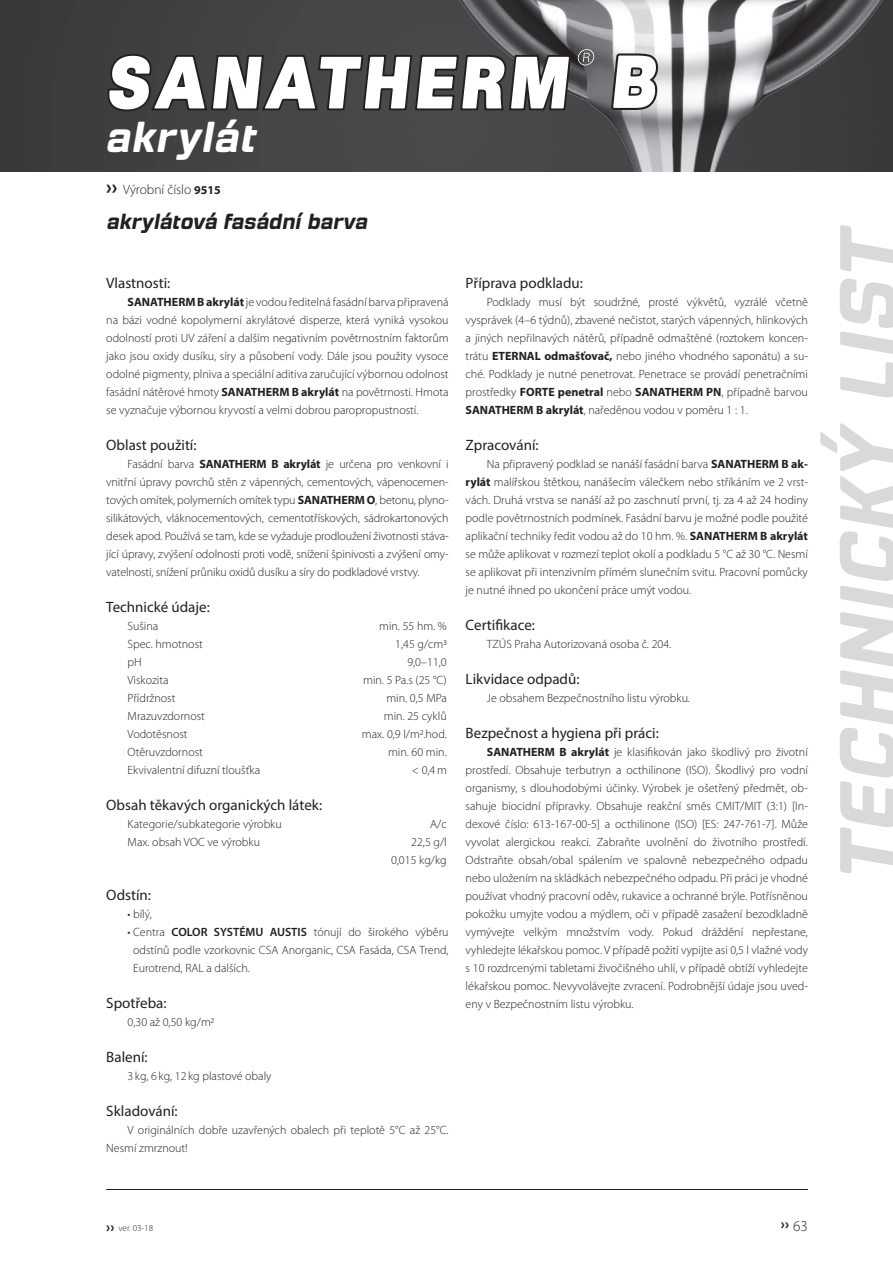
<style>
.page{position:relative;width:893px;height:1263px;background:#fff}
.page>*{position:absolute;margin:0;border:0;box-sizing:border-box;transform-origin:0 0}
.t1{font:italic 700 81px "Fromthe Stars Rg";color:#d8d9db}
.t2{font:italic 700 41.55px "Fromthe Stars Rg";letter-spacing:.02em;color:#fff}
.t3{font:italic 700 21px "Fromthe Stars Rg";color:#231f20}
.nadpis{font:15px "Myriad Pro";color:#231f20}
.t4{font:700 15px "Myriad Pro";color:#231f20}
.text{font:300 13.5px "Myriad Pro";color:#231f20}
.text-2{font:300 12px/18px "Myriad Pro";color:#231f20;text-align:justify}
.t5{font:300 9px "Myriad Pro";color:#231f20}
.s1{font-weight:700;font-size:21px}
.s2{font-weight:700;font-size:12px}
.s3{font-weight:700}
.s4{font-weight:600}
.s5{font-weight:700;font-size:15px}
.s6{font-weight:300}
</style>
<div class="page">
<div style="left:0;top:0;width:414px;height:171px;background:#404142"></div>
<hr style="left:106px;top:1189px;width:702px;height:1px;background:#231f20">
<img style="left:414px;top:0;width:479px;height:171px">
<svg style="left:107px;top:54px;width:464px;height:57px"></svg>
<svg style="left:577px;top:49px;width:18px;height:16px"></svg>
<svg style="left:611px;top:53px;width:47px;height:57px"></svg>
<p class="t2" style="left:105px;top:113px;width:151px">akrylát</p>
<p class="text" style="left:106px;top:181px;width:116px"><span class="s1">››</span> Výrobní číslo <span class="s2">9515</span></p>
<p class="t3" style="left:106px;top:209px;width:262px">akrylátová fasádní barva</p>
<p class="nadpis" style="left:106px;top:274px;width:66px">Vlastnosti:</p>
<p class="text-2" style="left:106px;top:293px;width:344px;text-indent:21px"><span class="s3">SANATHERM B akrylát</span> je vodou ředitelná fasádní barva připravená na bázi vodné kopolymerní akrylátové disperze, která vyniká vysokou odolností proti UV záření a dalším negativním povětrnostním faktorům jako jsou oxidy dusíku, síry a působení vody. Dále jsou použity vysoce odolné pigmenty, plniva a speciální aditiva zaručující výbornou odolnost fasádní nátěrové hmoty <span class="s3">SANATHERM B akrylát</span> na povětrnosti. Hmota se vyznačuje výbornou kryvostí a velmi dobrou paropropustností.</p>
<p class="nadpis" style="left:106px;top:436px;width:92px">Oblast použití:</p>
<p class="text-2" style="left:106px;top:455px;width:344px;text-indent:21px">Fasádní barva <span class="s3">SANATHERM B akrylát</span> je určena pro venkovní i vnitřní úpravy povrchů stěn z vápenných, cementových, vápenocemen&shy;tových omítek, polymerních omítek typu <span class="s3">SANATHERM O</span>, betonu, plyno&shy;silikátových, vláknocementových, cementotřískových, sádrokartonových desek apod. Používá se tam, kde se vyžaduje prodloužení životnosti stáva&shy;jící úpravy, zvýšení odolnosti proti vodě, snížení špinivosti a zvýšení omy&shy;vatelnosti, snížení průniku oxidů dusíku a síry do podkladové vrstvy.</p>
<p class="nadpis" style="left:106px;top:598px;width:105px">Technické údaje:</p>
<p class="text-2" style="left:128px;top:617px;width:32px">Sušina</p>
<p class="text-2" style="left:379px;top:617px;width:69px">min. 55 hm. %</p>
<p class="text-2" style="left:128px;top:635px;width:77px">Spec. hmotnost</p>
<p class="text-2" style="left:395px;top:635px;width:53px">1,45 g/cm3</p>
<p class="text-2" style="left:128px;top:653px;width:16px">pH</p>
<p class="text-2" style="left:407px;top:653px;width:41px">9,0–11,0</p>
<p class="text-2" style="left:128px;top:671px;width:43px">Viskozita</p>
<p class="text-2" style="left:363px;top:671px;width:85px">min. 5 Pa.s (25 °C)</p>
<p class="text-2" style="left:128px;top:689px;width:49px">Přídržnost</p>
<p class="text-2" style="left:386px;top:689px;width:62px">min. 0,5 MPa</p>
<p class="text-2" style="left:128px;top:707px;width:79px">Mrazuvzdornost</p>
<p class="text-2" style="left:384px;top:707px;width:64px">min. 25 cyklů</p>
<p class="text-2" style="left:128px;top:725px;width:62px">Vodotěsnost</p>
<p class="text-2" style="left:362px;top:725px;width:86px">max. 0,9 l/m2.hod.</p>
<p class="text-2" style="left:128px;top:743px;width:77px">Otěruvzdornost</p>
<p class="text-2" style="left:388px;top:743px;width:60px">min. 60 min.</p>
<p class="text-2" style="left:128px;top:761px;width:134px">Ekvivalentní difuzní tloušťka</p>
<p class="text-2" style="left:412px;top:761px;width:36px">&lt; 0,4m</p>
<p class="nadpis" style="left:106px;top:796px;width:217px">Obsah těkavých organických látek:</p>
<p class="text-2" style="left:128px;top:815px;width:156px">Kategorie/subkategorie výrobku</p>
<p class="text-2" style="left:430px;top:815px;width:18px">A/c</p>
<p class="text-2" style="left:128px;top:833px;width:134px">Max. obsah VOC ve výrobku</p>
<p class="text-2" style="left:411px;top:833px;width:37px">22,5 g/l</p>
<p class="text-2" style="left:391px;top:851px;width:57px">0,015 kg/kg</p>
<p class="nadpis" style="left:106px;top:886px;width:46px">Odstín:</p>
<p class="text-2" style="left:128px;top:905px;width:26px">• bílý,</p>
<p class="text-2" style="left:133px;top:923px;width:317px;text-indent:-6px">• Centra <span class="s4">COLOR SYSTÉMU AUSTIS</span> tónují do širokého výběru odstínů podle vzorkovnic CSA Anorganic, CSA Fasáda, CSA Trend, Eurotrend, RAL a dalších.</p>
<p class="nadpis" style="left:106px;top:994px;width:62px">Spotřeba:</p>
<p class="text-2" style="left:128px;top:1013px;width:88px">0,30 až 0,50 kg/m2</p>
<p class="nadpis" style="left:106px;top:1048px;width:43px">Balení:</p>
<p class="text-2" style="left:128px;top:1067px;width:145px">3 kg, 6 kg, 12 kg plastové obaly</p>
<p class="nadpis" style="left:106px;top:1102px;width:73px">Skladování:</p>
<p class="text-2" style="left:106px;top:1121px;width:344px;text-indent:21px">V originálních dobře uzavřených obalech při teplotě 5°C až 25°C.<br>Nesmí zmrznout!</p>
<p class="nadpis" style="left:466px;top:274px;width:119px">Příprava podkladu:</p>
<p class="text-2" style="left:466px;top:293px;width:344px;text-indent:21px">Podklady musí být soudržné, prosté výkvětů, vyzrálé včetně vysprávek (4–6 týdnů), zbavené nečistot, starých vápenných, hlinkových a jiných nepřilnavých nátěrů, případně odmaštěné (roztokem koncen&shy;trátu <span class="s3">ETERNAL odmašťovač,</span> nebo jiného vhodného saponátu) a su&shy;ché. Podklady je nutné penetrovat. Penetrace se provádí penetračními prostředky <span class="s3">FORTE penetral</span> nebo <span class="s3">SANATHERM PN</span>, případně barvou <span class="s3">SANATHERM B akrylát</span>, naředěnou vodou v poměru 1 : 1.</p>
<p class="nadpis" style="left:466px;top:436px;width:74px">Zpracování:</p>
<p class="text-2" style="left:466px;top:455px;width:344px;text-indent:21px">Na připravený podklad se nanáší fasádní barva <span class="s3">SANATHERM B ak&shy;rylát</span> malířskou štětkou, nanášecím válečkem nebo stříkáním ve 2 vrst&shy;vách. Druhá vrstva se nanáší až po zaschnutí první, tj. za 4 až 24 hodiny podle povětrnostních podmínek. Fasádní barvu je možné podle použité aplikační techniky ředit vodou až do 10 hm. %. <span class="s3">SANATHERM B akrylát </span>se může aplikovat v rozmezí teplot okolí a podkladu 5 °C až 30 °C. Nesmí se aplikovat při intenzivním přímém slunečním svitu. Pracovní pomůcky je nutné ihned po ukončení práce umýt vodou.</p>
<p class="nadpis" style="left:466px;top:616px;width:71px">Certifikace:</p>
<p class="text-2" style="left:487px;top:635px;width:186px">TZÚS Praha Autorizovaná osoba č. 204.</p>
<p class="nadpis" style="left:466px;top:670px;width:115px">Likvidace odpadů:</p>
<p class="text-2" style="left:487px;top:689px;width:205px">Je obsahem Bezpečnostního listu výrobku.</p>
<p class="nadpis" style="left:466px;top:724px;width:195px">Bezpečnost a hygiena při práci:</p>
<p class="text-2" style="left:466px;top:743px;width:344px;text-indent:21px"><span class="s3">SANATHERM B akrylát</span> je klasifikován jako škodlivý pro životní prostředí. Obsahuje terbutryn a octhilinone (ISO). Škodlivý pro vodní organismy, s dlouhodobými účinky. Výrobek je ošetřený předmět, ob&shy;sahuje biocidní přípravky. Obsahuje reakční směs CMIT/MIT (3:1) [In&shy;dexové číslo: 613-167-00-5] a octhilinone (ISO) [ES: 247-761-7]. Může vyvolat alergickou reakci. Zabraňte uvolnění do životního prostředí.<br>Odstraňte obsah/obal spálením ve spalovně nebezpečného odpadu nebo uložením na skládkách nebezpečného odpadu. Při práci je vhodné používat vhodný pracovní oděv, rukavice a ochranné brýle. Potřísněnou pokožku umyjte vodou a mýdlem, oči v případě zasažení bezodkladně vymývejte velkým množstvím vody. Pokud dráždění nepřestane, vyhledejte lékařskou pomoc. V případě požití vypijte asi 0,5 l vlažné vody s 10 rozdrcenými tabletami živočišného uhlí, v případě obtíží vyhledejte lékařskou pomoc. Nevyvolávejte zvracení. Podrobnější údaje jsou uved&shy;eny v Bezpečnostním listu výrobku.</p>
<h1 class="t1" style="left:820px;top:883px;width:659px;rotate:-90deg">TECHNICKÝ LIST</h1>
<p class="t5" style="left:106px;top:1222px;width:48px"><span class="s5">››</span> ver. 03-18</p>
<p class="t4" style="left:781px;top:1214px;width:28px">›› <span class="s6">63</span></p>
</div>
